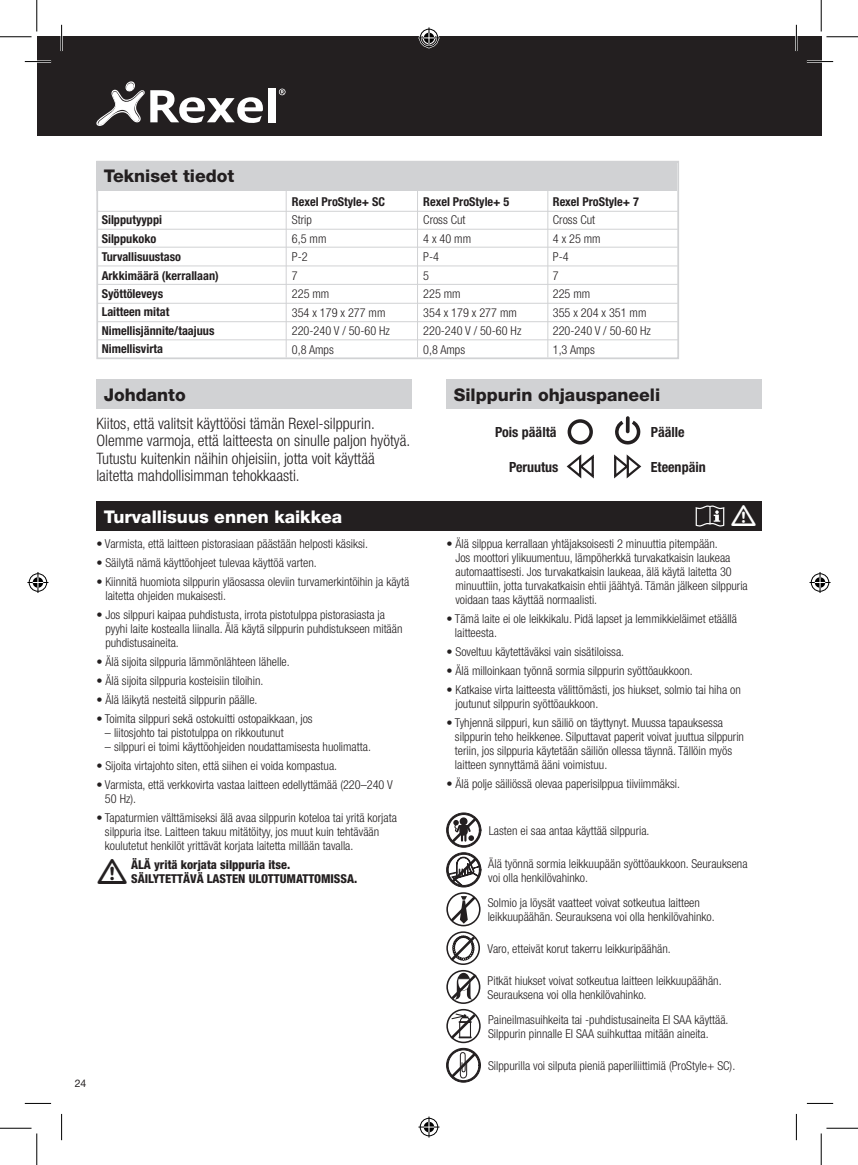
<style>
.page{position:relative;width:858px;height:1165px;background:#fff}
.page>*{position:absolute;margin:0;border:0;box-sizing:border-box;transform-origin:0 0}
.t1{font:800 17.5px "Helvetica Neue";color:#231f20}
.t2{font:800 17.5px "Helvetica Neue";color:#fff}
.t3{font:300 condensed 15.75px/17.5px "Helvetica Neue";color:#231f20}
.t4{font:700 condensed 14px "Helvetica Neue";color:#231f20}
.t5{font:300 condensed 12.25px/14px "Helvetica Neue";color:#231f20}
.t6{font:700 condensed 12.25px/18.4px "Helvetica Neue";color:#231f20}
.t7{font:800 condensed 12.25px/14px "Helvetica Neue";color:#231f20}
.t8{font:10.5px "Helvetica Neue";color:#231f20}
</style>
<div class="page">
<div style="left:37px;top:37px;width:784px;height:99px;background:#231f20"></div>
<div style="left:268px;top:88px;width:7px;height:34px;background:#fff"></div>
<svg style="left:96px;top:81px;width:167px;height:45px"></svg>
<svg style="left:279px;top:89px;width:6px;height:6px"></svg>
<div style="left:96px;top:161px;width:581px;height:30px;background:#d1d2d4"></div>
<div style="left:96px;top:161px;width:583px;height:198px;border:2px solid #d1d2d4"></div>
<hr style="left:286px;top:182px;width:1px;height:175px;background:#d1d2d4">
<hr style="left:417px;top:182px;width:1px;height:175px;background:#d1d2d4">
<hr style="left:547px;top:182px;width:1px;height:175px;background:#d1d2d4">
<hr style="left:97px;top:229px;width:580px;height:1px;background:#d1d2d4">
<hr style="left:97px;top:211px;width:580px;height:1px;background:#d1d2d4">
<hr style="left:97px;top:247px;width:580px;height:1px;background:#d1d2d4">
<hr style="left:97px;top:265px;width:580px;height:1px;background:#d1d2d4">
<hr style="left:97px;top:303px;width:580px;height:1px;background:#d1d2d4">
<hr style="left:97px;top:284px;width:580px;height:1px;background:#d1d2d4">
<hr style="left:97px;top:321px;width:580px;height:1px;background:#d1d2d4">
<hr style="left:97px;top:339px;width:581px;height:1px;background:#d1d2d4">
<div style="left:96px;top:501px;width:665px;height:30px;background:#231f20"></div>
<div style="left:96px;top:379px;width:315px;height:30px;background:#d1d2d4"></div>
<div style="left:446px;top:379px;width:315px;height:30px;background:#d1d2d4"></div>
<svg style="left:566px;top:454px;width:28px;height:25px"></svg>
<svg style="left:614px;top:417px;width:28px;height:62px"></svg>
<svg style="left:625px;top:416px;width:4px;height:17px"></svg>
<div style="left:567px;top:419px;width:25px;height:25px;border:4px solid #231f20;border-radius:50%"></div>
<svg style="left:695px;top:505px;width:29px;height:21px"></svg>
<svg style="left:446px;top:812px;width:36px;height:270px"></svg>
<hr style="left:25px;top:60px;width:26px;height:3px;background:#fff">
<hr style="left:806px;top:60px;width:26px;height:3px;background:#fff">
<hr style="left:60px;top:25px;width:3px;height:26px;background:#fff">
<hr style="left:795px;top:25px;width:2px;height:26px;background:#fff">
<svg style="left:25px;top:61px;width:26px;height:1px"></svg>
<svg style="left:806px;top:61px;width:26px;height:1px"></svg>
<svg style="left:25px;top:1103px;width:26px;height:1px"></svg>
<svg style="left:806px;top:1103px;width:26px;height:1px"></svg>
<svg style="left:61px;top:25px;width:1px;height:26px"></svg>
<svg style="left:61px;top:1114px;width:1px;height:26px"></svg>
<svg style="left:795px;top:25px;width:1px;height:26px"></svg>
<svg style="left:795px;top:1114px;width:1px;height:26px"></svg>
<hr style="left:0;top:36px;width:32px;height:1px;background:#000">
<hr style="left:826px;top:36px;width:31px;height:1px;background:#000">
<hr style="left:0;top:1128px;width:32px;height:1px;background:#000">
<hr style="left:826px;top:1128px;width:31px;height:1px;background:#000">
<hr style="left:36px;top:0;width:1px;height:32px;background:#000">
<hr style="left:36px;top:1133px;width:1px;height:32px;background:#000">
<hr style="left:820px;top:0;width:1px;height:32px;background:#000">
<hr style="left:820px;top:1133px;width:1px;height:32px;background:#000">
<svg style="left:418px;top:27px;width:21px;height:21px"></svg>
<svg style="left:418px;top:1116px;width:21px;height:21px"></svg>
<svg style="left:27px;top:572px;width:21px;height:21px"></svg>
<svg style="left:809px;top:572px;width:21px;height:21px"></svg>
<h1 class="t1" style="left:104px;top:166px;width:132px">Tekniset tiedot</h1>
<p class="t6" style="left:102px;top:210px;width:118px">Silpputyyppi<br>Silppukoko<br>Turvallisuustaso<br>Arkkimäärä (kerrallaan)<br>Syöttöleveys<br>Laitteen mitat<br>Nimellisjännite/taajuus<br>Nimellisvirta</p>
<p class="t6" style="left:292px;top:192px;width:95px">Rexel ProStyle+ SC</p>
<p class="t6" style="left:423px;top:192px;width:88px">Rexel ProStyle+ 5</p>
<p class="t6" style="left:552px;top:192px;width:88px">Rexel ProStyle+ 7</p>
<p class="t5" style="left:292px;top:213px;width:21px">Strip</p>
<p class="t5" style="left:423px;top:213px;width:44px">Cross Cut</p>
<p class="t5" style="left:552px;top:213px;width:44px">Cross Cut</p>
<p class="t5" style="left:292px;top:231px;width:36px">6,5 mm</p>
<p class="t5" style="left:423px;top:231px;width:49px">4 x 40 mm</p>
<p class="t5" style="left:552px;top:231px;width:49px">4 x 25 mm</p>
<p class="t5" style="left:292px;top:250px;width:17px">P-2</p>
<p class="t5" style="left:423px;top:250px;width:17px">P-4</p>
<p class="t5" style="left:552px;top:250px;width:17px">P-4</p>
<p class="t5" style="left:292px;top:268px;width:7px">7</p>
<p class="t5" style="left:423px;top:268px;width:7px">5</p>
<p class="t5" style="left:552px;top:268px;width:7px">7</p>
<p class="t5" style="left:292px;top:287px;width:39px">225 mm</p>
<p class="t5" style="left:423px;top:287px;width:39px">225 mm</p>
<p class="t5" style="left:552px;top:287px;width:39px">225 mm</p>
<p class="t5" style="left:292px;top:305px;width:95px">354 x 179 x 277 mm</p>
<p class="t5" style="left:423px;top:305px;width:95px">354 x 179 x 277 mm</p>
<p class="t5" style="left:552px;top:305px;width:95px">355 x 204 x 351 mm</p>
<p class="t5" style="left:292px;top:324px;width:99px">220-240 V / 50-60 Hz</p>
<p class="t5" style="left:423px;top:324px;width:100px">220-240 V / 50-60 Hz</p>
<p class="t5" style="left:552px;top:324px;width:100px">220-240 V / 50-60 Hz</p>
<p class="t5" style="left:292px;top:342px;width:43px">0,8 Amps</p>
<p class="t5" style="left:423px;top:342px;width:43px">0,8 Amps</p>
<p class="t5" style="left:552px;top:342px;width:43px">1,3 Amps</p>
<h1 class="t1" style="left:104px;top:384px;width:84px">Johdanto</h1>
<p class="t3" style="left:96px;top:414px;width:315px">Kiitos, että valitsit käyttöösi tämän Rexel-silppurin.<br>Olemme varmoja, että laitteesta on sinulle paljon hyötyä.<br>Tutustu kuitenkin näihin ohjeisiin, jotta voit käyttää laitetta mahdollisimman tehokkaasti.</p>
<h1 class="t2" style="left:104px;top:506px;width:240px">Turvallisuus ennen kaikkea</h1>
<p class="t5" style="left:96px;top:537px;width:273px">• Varmista, että laitteen pistorasiaan päästään helposti käsiksi.</p>
<p class="t5" style="left:96px;top:556px;width:222px">• Säilytä nämä käyttöohjeet tulevaa käyttöä varten.</p>
<p class="t5" style="left:105px;top:575px;width:305px;text-indent:-9px">• Kiinnitä huomiota silppurin yläosassa oleviin turvamerkintöihin ja käytä laitetta ohjeiden mukaisesti.</p>
<p class="t5" style="left:105px;top:607px;width:298px;text-indent:-9px">• Jos silppuri kaipaa puhdistusta, irrota pistotulppa pistorasiasta ja pyyhi laite kostealla liinalla. Älä käytä silppurin puhdistukseen mitään puhdistusaineita.</p>
<p class="t5" style="left:96px;top:654px;width:195px">• Älä sijoita silppuria lämmönlähteen lähelle.</p>
<p class="t5" style="left:96px;top:673px;width:168px">• Älä sijoita silppuria kosteisiin tiloihin.</p>
<p class="t5" style="left:96px;top:692px;width:163px">• Älä läikytä nesteitä silppurin päälle.</p>
<p class="t5" style="left:96px;top:711px;width:218px">• Toimita silppuri sekä ostokuitti ostopaikkaan, jos</p>
<p class="t5" style="left:105px;top:725px;width:180px">– liitosjohto tai pistotulppa on rikkoutunut</p>
<p class="t5" style="left:105px;top:739px;width:267px">– silppuri ei toimi käyttöohjeiden noudattamisesta huolimatta.</p>
<p class="t5" style="left:96px;top:758px;width:242px">• Sijoita virtajohto siten, että siihen ei voida kompastua.</p>
<p class="t5" style="left:105px;top:777px;width:289px;text-indent:-9px">• Varmista, että verkkovirta vastaa laitteen edellyttämää (220–240 V<br>50 Hz).</p>
<p class="t5" style="left:105px;top:810px;width:293px;text-indent:-9px">• Tapaturmien välttämiseksi älä avaa silppurin koteloa tai yritä korjata silppuria itse. Laitteen takuu mitätöityy, jos muut kuin tehtävään koulutetut henkilöt yrittävät korjata laitetta millään tavalla.</p>
<p class="t7" style="left:131px;top:857px;width:228px">ÄLÄ yritä korjata silppuria itse.<br>SÄILYTETTÄVÄ LASTEN ULOTTUMATTOMISSA.</p>
<p class="t8" style="left:75px;top:1077px;width:13px">24</p>
<h1 class="t1" style="left:453px;top:384px;width:208px">Silppurin ohjauspaneeli</h1>
<p class="t4" style="left:495px;top:424px;width:63px">Pois päältä</p>
<p class="t4" style="left:650px;top:424px;width:35px">Päälle</p>
<p class="t4" style="left:509px;top:459px;width:51px">Peruutus</p>
<p class="t4" style="left:650px;top:459px;width:56px">Eteenpäin</p>
<p class="t5" style="left:455px;top:537px;width:294px;text-indent:-9px">• Älä silppua kerrallaan yhtäjaksoisesti 2 minuuttia pitempään.<br>Jos moottori ylikuumentuu, lämpöherkkä turvakatkaisin laukeaa automaattisesti. Jos turvakatkaisin laukeaa, älä käytä laitetta 30 minuuttiin, jotta turvakatkaisin ehtii jäähtyä. Tämän jälkeen silppuria voidaan taas käyttää normaalisti.</p>
<p class="t5" style="left:455px;top:612px;width:283px;text-indent:-9px">• Tämä laite ei ole leikkikalu. Pidä lapset ja lemmikkieläimet etäällä laitteesta.</p>
<p class="t5" style="left:446px;top:645px;width:179px">• Soveltuu käytettäväksi vain sisätiloissa.</p>
<p class="t5" style="left:446px;top:664px;width:248px">• Älä milloinkaan työnnä sormia silppurin syöttöaukkoon.</p>
<p class="t5" style="left:455px;top:682px;width:287px;text-indent:-9px">• Katkaise virta laitteesta välittömästi, jos hiukset, solmio tai hiha on joutunut silppurin syöttöaukkoon.</p>
<p class="t5" style="left:455px;top:715px;width:290px;text-indent:-9px">• Tyhjennä silppuri, kun säiliö on täyttynyt. Muussa tapauksessa silppurin teho heikkenee. Silputtavat paperit voivat juuttua silppurin teriin, jos silppuria käytetään säiliön ollessa täynnä. Tällöin myös laitteen synnyttämä ääni voimistuu.</p>
<p class="t5" style="left:446px;top:776px;width:235px">• Älä polje säiliössä olevaa paperisilppua tiiviimmäksi.</p>
<p class="t5" style="left:488px;top:823px;width:162px">Lasten ei saa antaa käyttää silppuria.</p>
<p class="t5" style="left:488px;top:856px;width:261px">Älä työnnä sormia leikkuupään syöttöaukkoon. Seurauksena voi olla henkilövahinko.</p>
<p class="t5" style="left:487px;top:896px;width:228px">Solmio ja löysät vaatteet voivat sotkeutua laitteen leikkuupäähän. Seurauksena voi olla henkilövahinko.</p>
<p class="t5" style="left:487px;top:941px;width:185px">Varo, etteivät korut takerru leikkuripäähän.</p>
<p class="t5" style="left:487px;top:973px;width:235px">Pitkät hiukset voivat sotkeutua laitteen leikkuupäähän.<br>Seurauksena voi olla henkilövahinko.</p>
<p class="t5" style="left:488px;top:1012px;width:242px">Paineilmasuihkeita tai -puhdistusaineita EI SAA käyttää.<br>Silppurin pinnalle EI SAA suihkuttaa mitään aineita.</p>
<p class="t5" style="left:488px;top:1059px;width:249px">Silppurilla voi silputa pieniä paperiliittimiä (ProStyle+ SC).</p>
</div>
